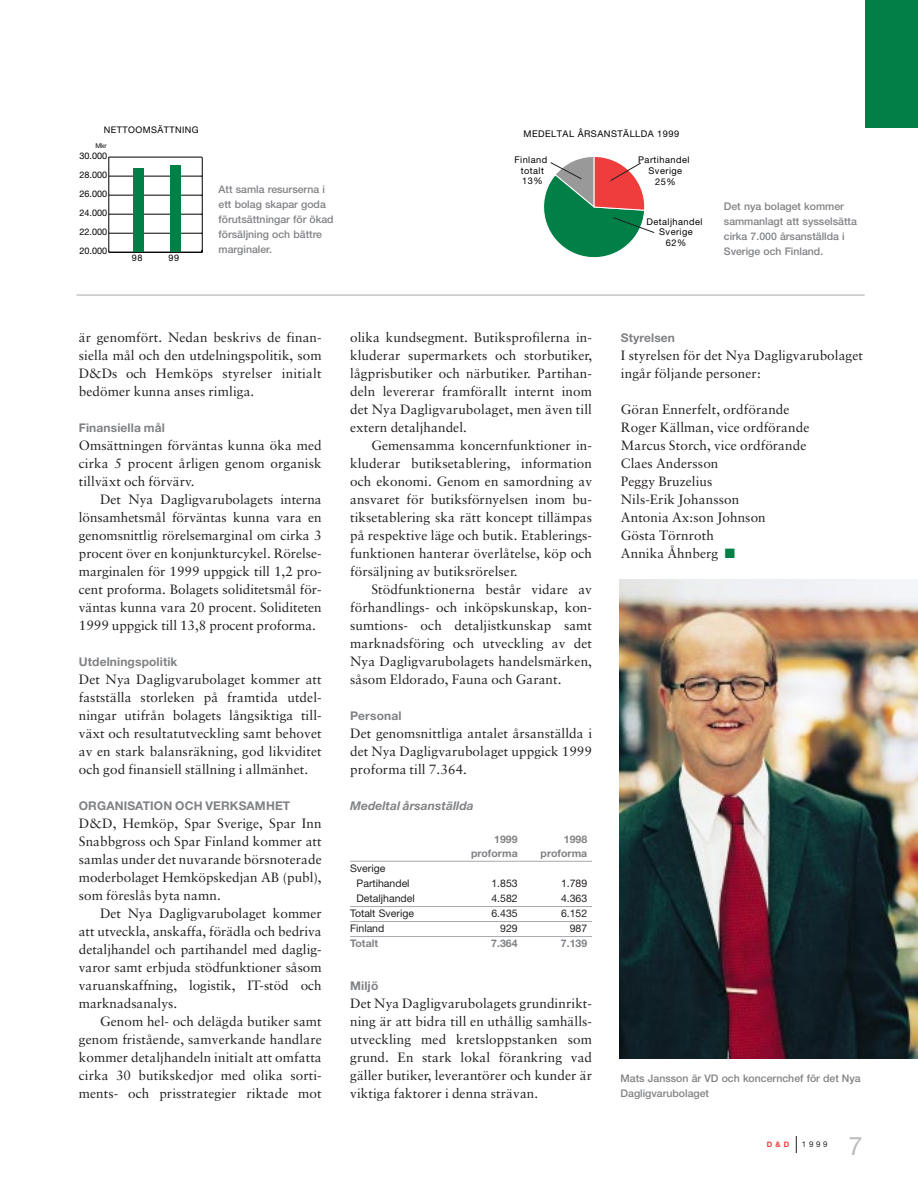
<style>
.page{position:relative;width:918px;height:1190px;background:#fff}
.page>*{position:absolute;margin:0;border:0;box-sizing:border-box;transform-origin:0 0}
.t1{font:25.5px "Helvetica Neue";color:#bcbdc0}
.t2{font:13.5px/18px "Sabon";letter-spacing:.01em;color:#231f20;text-align:justify}
.t3{font:700 12px "Helvetica Neue";letter-spacing:.01em;color:#808285}
.t4{font:italic 700 12px "Helvetica Neue";letter-spacing:.005em;color:#808285}
.t5{font:500 10.5px/15px "Helvetica Neue";color:#808285}
.t6{font:10.5px/15px "Helvetica Neue";color:#231f20}
.t7{font:700 10.5px "Helvetica Neue";letter-spacing:.005em;color:#808285}
.t8{font:9.3px/10.9px "Helvetica Neue";letter-spacing:.05em;color:#000;text-align:center}
.t9{font:9.15px "Helvetica Neue";color:#000}
.t10{font:9.15px "Helvetica Neue";letter-spacing:.05em;color:#000}
.t11{font:7.95px "Helvetica Neue";color:#231f20}
.t12{font:700 7.5px "Helvetica Neue";color:#ee3d3c}
.t13{font:6.6px "Helvetica Neue";color:#000}
.s1{color:#007f46}
</style>
<div class="page">
<hr style="left:350px;top:861px;width:242px;height:1px;background:#a8a9ad">
<hr style="left:350px;top:906px;width:242px;height:1px;background:#a8a9ad">
<hr style="left:350px;top:921px;width:242px;height:1px;background:#a8a9ad">
<hr style="left:350px;top:936px;width:242px;height:1px;background:#a8a9ad">
<svg style="left:796px;top:1136px;width:1px;height:17px"></svg>
<div style="left:865px;top:0;width:53px;height:128px;background:#007f46"></div>
<hr style="left:202px;top:157px;width:1px;height:95px;background:#000">
<hr style="left:109px;top:252px;width:93px;height:1px;background:#000">
<hr style="left:109px;top:233px;width:93px;height:1px;background:#000">
<hr style="left:109px;top:214px;width:93px;height:1px;background:#000">
<hr style="left:109px;top:195px;width:93px;height:1px;background:#000">
<hr style="left:109px;top:176px;width:93px;height:1px;background:#000">
<hr style="left:109px;top:157px;width:93px;height:1px;background:#000">
<div style="left:170px;top:166px;width:11px;height:86px;background:#007f46"></div>
<div style="left:134px;top:168px;width:10px;height:84px;background:#007f46"></div>
<hr style="left:109px;top:157px;width:1px;height:95px;background:#000">
<svg style="left:543px;top:156px;width:112px;height:102px"></svg>
<img style="left:619px;top:579px;width:299px;height:479px">
<hr style="left:77px;top:295px;width:788px;height:1px;background:#a8a9ad">
<p class="t10" style="left:104px;top:126px;width:97px">NETTOOMSÄTTNING</p>
<p class="t13" style="left:95px;top:144px;width:13px">Mkr</p>
<p class="t9" style="left:80px;top:152px;width:29px">30.000</p>
<p class="t9" style="left:80px;top:171px;width:29px">28.000</p>
<p class="t9" style="left:80px;top:190px;width:29px">26.000</p>
<p class="t9" style="left:80px;top:209px;width:29px">24.000</p>
<p class="t9" style="left:80px;top:228px;width:29px">22.000</p>
<p class="t9" style="left:80px;top:247px;width:29px">20.000</p>
<p class="t9" style="left:132px;top:254px;width:12px">98</p>
<p class="t9" style="left:168px;top:254px;width:12px">99</p>
<p class="t5" style="left:219px;top:183px;width:117px">Att samla resurserna i ett bolag skapar goda förutsättningar för ökad försäljning och bättre marginaler.</p>
<p class="t8" style="left:524px;top:129px;width:157px">MEDELTAL ÅRSANSTÄLLDA 1999</p>
<p class="t8" style="left:638px;top:155px;width:53px">Partihandel<br>Sverige<br>25%</p>
<p class="t8" style="left:514px;top:155px;width:34px">Finland totalt<br>13%</p>
<p class="t8" style="left:646px;top:217px;width:58px">Detaljhandel<br>Sverige<br>62%</p>
<p class="t5" style="left:724px;top:200px;width:134px">Det nya bolaget kommer sammanlagt att sysselsätta cirka 7.000 årsanställda i<br>Sverige och Finland.</p>
<p class="t2" style="left:79px;top:329px;width:244px">är genomfört. Nedan beskrivs de finan&shy;siella mål och den utdelningspolitik, som D&amp;Ds och Hemköps styrelser initialt bedömer kunna anses rimliga.</p>
<p class="t3" style="left:79px;top:423px;width:88px">Finansiella mål</p>
<p class="t2" style="left:79px;top:437px;width:244px">Omsättningen förväntas kunna öka med cirka 5 procent årligen genom organisk tillväxt och förvärv.</p>
<p class="t2" style="left:79px;top:491px;width:244px;text-indent:21px">Det Nya Dagligvarubolagets interna lönsamhetsmål förväntas kunna vara en genomsnittlig rörelsemarginal om cirka 3 procent över en konjunkturcykel. Rörelse&shy;marginalen för 1999 uppgick till 1,2 pro&shy;cent proforma. Bolagets soliditetsmål för&shy;väntas kunna vara 20 procent. Soliditeten 1999 uppgick till 13,8 procent proforma.</p>
<p class="t3" style="left:79px;top:657px;width:100px">Utdelningspolitik</p>
<p class="t2" style="left:79px;top:671px;width:244px">Det Nya Dagligvarubolaget kommer att fastställa storleken på framtida utdel&shy;ningar utifrån bolagets långsiktiga till&shy;växt och resultatutveckling samt behovet av en stark balansräkning, god likviditet och god finansiell ställning i allmänhet.</p>
<p class="t3" style="left:79px;top:801px;width:213px">ORGANISATION OCH VERKSAMHET</p>
<p class="t2" style="left:79px;top:815px;width:244px">D&amp;D, Hemköp, Spar Sverige, Spar Inn Snabbgross och Spar Finland kommer att samlas under det nuvarande börsnoterade moderbolaget Hemköpskedjan AB (publ), som föreslås byta namn.</p>
<p class="t2" style="left:79px;top:905px;width:244px;text-indent:21px">Det Nya Dagligvarubolaget kommer att utveckla, anskaffa, förädla och bedriva detaljhandel och partihandel med daglig&shy;varor samt erbjuda stödfunktioner såsom varuanskaffning, logistik, IT-stöd och marknadsanalys.</p>
<p class="t2" style="left:79px;top:1013px;width:244px;text-indent:21px">Genom hel- och delägda butiker samt genom fristående, samverkande handlare kommer detaljhandeln initialt att omfatta cirka 30 butikskedjor med olika sorti&shy;ments- och prisstrategier riktade mot</p>
<p class="t2" style="left:350px;top:329px;width:243px">olika kundsegment. Butiksprofilerna in&shy;kluderar supermarkets och storbutiker, lågprisbutiker och närbutiker. Partihan&shy;deln levererar framförallt internt inom det Nya Dagligvarubolaget, men även till extern detaljhandel.</p>
<p class="t2" style="left:350px;top:437px;width:243px;text-indent:21px">Gemensamma koncernfunktioner in&shy;kluderar butiksetablering, information och ekonomi. Genom en samordning av ansvaret för butiksförnyelsen inom bu&shy;tiksetablering ska rätt koncept tillämpas på respektive läge och butik. Etablerings&shy;funktionen hanterar överlåtelse, köp och försäljning av butiksrörelser.</p>
<p class="t2" style="left:350px;top:581px;width:243px;text-indent:21px">Stödfunktionerna består vidare av förhandlings- och inköpskunskap, kon&shy;sumtions- och detaljistkunskap samt marknadsföring och utveckling av det Nya Dagligvarubolagets handelsmärken, såsom Eldorado, Fauna och Garant.</p>
<p class="t3" style="left:350px;top:711px;width:53px">Personal</p>
<p class="t2" style="left:350px;top:725px;width:243px">Det genomsnittliga antalet årsanställda i det Nya Dagligvarubolaget uppgick 1999 proforma till 7.364.</p>
<p class="t4" style="left:350px;top:801px;width:125px">Medeltal årsanställda</p>
<p class="t7" style="left:494px;top:836px;width:25px">1999</p>
<p class="t7" style="left:564px;top:836px;width:25px">1998</p>
<p class="t7" style="left:471px;top:849px;width:48px">proforma</p>
<p class="t7" style="left:541px;top:849px;width:48px">proforma</p>
<p class="t6" style="left:357px;top:861px;width:55px;text-indent:-6px">Sverige<br>Partihandel</p>
<p class="t6" style="left:491px;top:876px;width:28px">1.853</p>
<p class="t6" style="left:561px;top:876px;width:28px">1.789</p>
<p class="t6" style="left:357px;top:891px;width:60px">Detaljhandel</p>
<p class="t6" style="left:491px;top:891px;width:28px">4.582</p>
<p class="t6" style="left:561px;top:891px;width:28px">4.363</p>
<p class="t6" style="left:350px;top:906px;width:65px">Totalt Sverige</p>
<p class="t6" style="left:491px;top:906px;width:28px">6.435</p>
<p class="t6" style="left:561px;top:906px;width:28px">6.152</p>
<p class="t6" style="left:350px;top:921px;width:36px">Finland</p>
<p class="t6" style="left:500px;top:921px;width:19px">929</p>
<p class="t6" style="left:570px;top:921px;width:19px">987</p>
<p class="t7" style="left:350px;top:939px;width:30px">Totalt</p>
<p class="t7" style="left:491px;top:939px;width:28px">7.364</p>
<p class="t7" style="left:561px;top:939px;width:28px">7.139</p>
<p class="t3" style="left:350px;top:981px;width:30px">Miljö</p>
<p class="t2" style="left:350px;top:995px;width:243px">Det Nya Dagligvarubolagets grundinrikt&shy;ning är att bidra till en uthållig samhälls&shy;utveckling med kretsloppstanken som grund. En stark lokal förankring vad gäller butiker, leverantörer och kunder är viktiga faktorer i denna strävan.</p>
<p class="t3" style="left:621px;top:333px;width:56px">Styrelsen</p>
<p class="t2" style="left:621px;top:347px;width:244px">I styrelsen för det Nya Dagligvarubolaget ingår följande personer:</p>
<p class="t2" style="left:621px;top:401px;width:190px;text-align:left">Göran Ennerfelt, ordförande<br>Roger Källman, vice ordförande<br>Marcus Storch, vice ordförande<br>Claes Andersson<br>Peggy Bruzelius<br>Nils-Erik Johansson<br>Antonia Ax:son Johnson<br>Gösta Törnroth<br>Annika Åhnberg <span class="s1">■</span></p>
<p class="t5" style="left:621px;top:1071px;width:242px">Mats Jansson är VD och koncernchef för det Nya<br>Dagligvarubolaget</p>
<p class="t12" style="left:767px;top:1141px;width:24px">D&amp;D</p>
<p class="t11" style="left:802px;top:1141px;width:27px">1999</p>
<h1 class="t1" style="left:848px;top:1137px;width:16px">7</h1>
</div>
